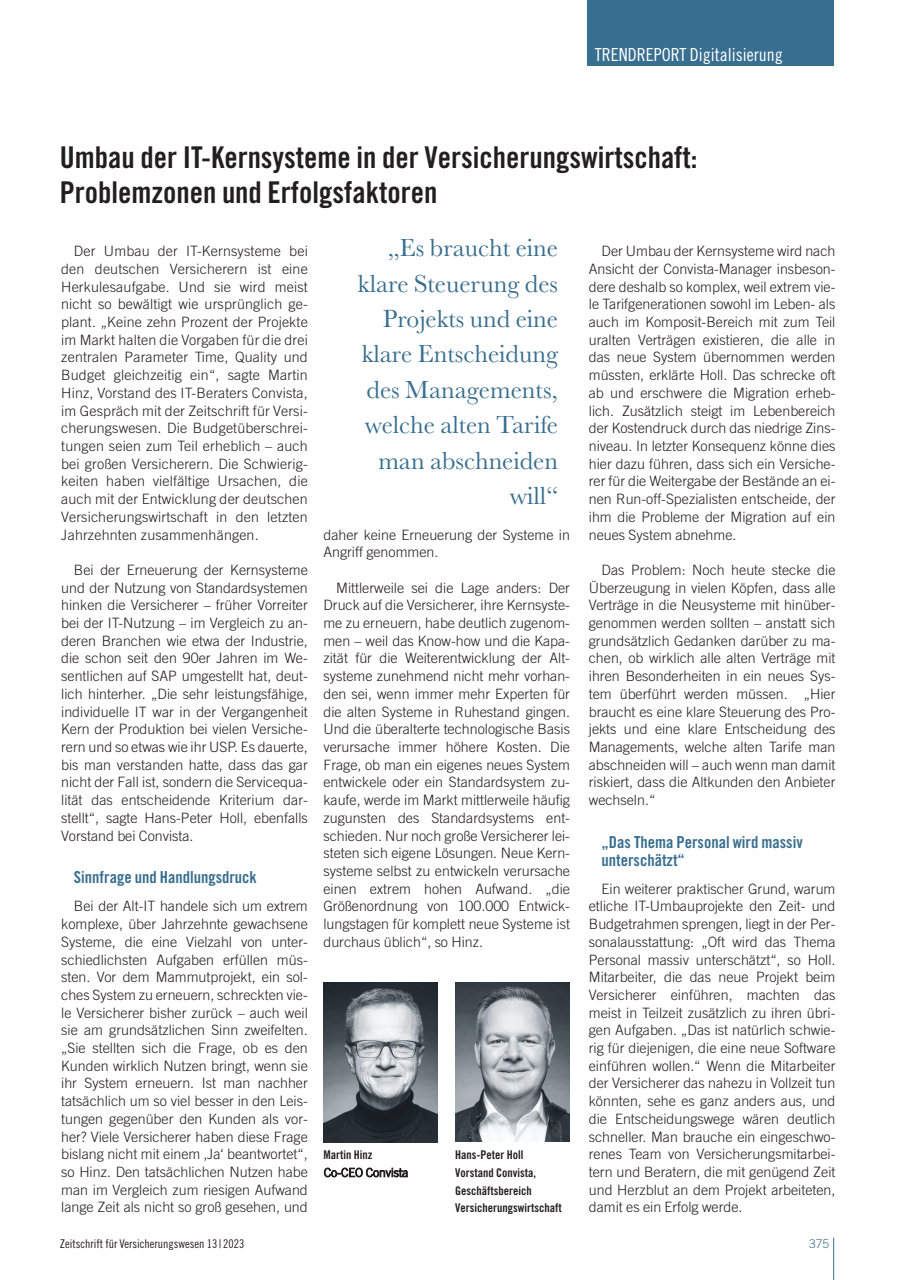
<style>
.page{position:relative;width:902px;height:1280px;background:#fff}
.page>*{position:absolute;margin:0;border:0;box-sizing:border-box;transform-origin:0 0}
.t1{font:30px/35.4px "Trade Gothic LT Std Bd Cn 20";color:#231f20}
.t2{font:25.5px/35.4px "URW Basker T";color:#386e8f;text-align:right}
.t3{font:18px "Trade Gothic LT Std Cn 18";color:#fff}
.t4{font:16.5px/17.7px "Trade Gothic LT Std Bd Cn 20";color:#386e8f}
.t5{font:300 14.25px/17.7px "Trade Gothic LT Std";color:#231f20;text-align:justify}
.t6{font:12px/17.7px "Trade Gothic LT Std Bd Cn 20";color:#231f20}
.t7{font:12px "Trade Gothic LT Std Cn 18";color:#231f20}
.t8{font:300 12px "Trade Gothic LT Std";color:#231f20}
.t9{font:300 12px "Trade Gothic LT Std";color:#386e8f}
</style>
<div class="page">
<div style="left:587px;top:0;width:247px;height:66px;background:#386e8f"></div>
<hr style="left:833px;top:1237px;width:1px;height:43px;background:#386e8f">
<img style="left:456px;top:982px;width:114px;height:159px">
<img style="left:323px;top:982px;width:115px;height:160px">
<p class="t3" style="left:595px;top:49px;width:189px">TRENDREPORT Digitalisierung</p>
<h1 class="t1" style="left:60px;top:142px;width:639px">Umbau der IT-Kernsysteme in der Versicherungswirtschaft:<br>Problemzonen und Erfolgsfaktoren</h1>
<p class="t5" style="left:61px;top:243px;width:248px;text-indent:13px">Der Umbau der IT-Kernsysteme bei den deutschen Versicherern ist eine Herkulesaufgabe. Und sie wird meist nicht so bewältigt wie ursprünglich ge&shy;plant. „Keine zehn Prozent der Projekte im Markt halten die Vorgaben für die drei zentralen Parameter Time, Quality und Budget gleichzeitig ein“, sagte Martin Hinz, Vorstand des IT-Beraters Convista, im Gespräch mit der Zeitschrift für Versi&shy;cherungswesen. Die Budgetüberschrei&shy;tungen seien zum Teil erheblich – auch bei großen Versicherern. Die Schwierig&shy;keiten haben vielfältige Ursachen, die auch mit der Entwicklung der deutschen Versicherungswirtschaft in den letzten Jahrzehnten zusammenhängen.</p>
<p class="t5" style="left:61px;top:562px;width:248px;text-indent:13px">Bei der Erneuerung der Kernsysteme und der Nutzung von Standardsystemen hinken die Versicherer – früher Vorreiter bei der IT-Nutzung – im Vergleich zu an&shy;deren Branchen wie etwa der Industrie, die schon seit den 90er Jahren im We&shy;sentlichen auf SAP umgestellt hat, deut&shy;lich hinterher. „Die sehr leistungsfähige, individuelle IT war in der Vergangenheit Kern der Produktion bei vielen Versiche&shy;rern und so etwas wie ihr USP. Es dauerte, bis man verstanden hatte, dass das gar nicht der Fall ist, sondern die Servicequa&shy;lität das entscheidende Kriterium dar&shy;stellt“, sagte Hans-Peter Holl, ebenfalls Vorstand bei Convista.</p>
<p class="t4" style="left:74px;top:870px;width:184px">Sinnfrage und Handlungsdruck</p>
<p class="t5" style="left:61px;top:898px;width:248px;text-indent:13px">Bei der Alt-IT handele sich um extrem komplexe, über Jahrzehnte gewachsene Systeme, die eine Vielzahl von unter&shy;schiedlichsten Aufgaben erfüllen müs&shy;sten. Vor dem Mammutprojekt, ein sol&shy;ches System zu erneuern, schreckten vie&shy;le Versicherer bisher zurück – auch weil sie am grundsätzlichen Sinn zweifelten. „Sie stellten sich die Frage, ob es den Kunden wirklich Nutzen bringt, wenn sie ihr System erneuern. Ist man nachher tatsächlich um so viel besser in den Leis&shy;tungen gegenüber den Kunden als vor&shy;her? Viele Versicherer haben diese Frage bislang nicht mit einem ‚Ja‘ beantwortet“, so Hinz. Den tatsächlichen Nutzen habe man im Vergleich zum riesigen Aufwand lange Zeit als nicht so groß gesehen, und</p>
<h2 class="t2" style="left:358px;top:232px;width:202px">„Es braucht eine klare Steuerung des<br>Projekts und eine klare Entscheidung des Managements, welche alten Tarife man abschneiden will“</h2>
<p class="t5" style="left:323px;top:527px;width:248px">daher keine Erneuerung der Systeme in<br>Angriff genommen.</p>
<p class="t5" style="left:323px;top:580px;width:248px;text-indent:13px">Mittlerweile sei die Lage anders: Der Druck auf die Versicherer, ihre Kernsyste&shy;me zu erneuern, habe deutlich zugenom&shy;men – weil das Know-how und die Kapa&shy;zität für die Weiterentwicklung der Alt&shy;systeme zunehmend nicht mehr vorhan&shy;den sei, wenn immer mehr Experten für die alten Systeme in Ruhestand gingen.<br>Und die überalterte technologische Basis verursache immer höhere Kosten. Die Frage, ob man ein eigenes neues System entwickele oder ein Standardsystem zu&shy;kaufe, werde im Markt mittlerweile häufig zugunsten des Standardsystems ent&shy;schieden. Nur noch große Versicherer lei&shy;steten sich eigene Lösungen. Neue Kern&shy;systeme selbst zu entwickeln verursache einen extrem hohen Aufwand. „die Größenordnung von 100.000 Entwick&shy;lungstagen für komplett neue Systeme ist durchaus üblich“, so Hinz.</p>
<p class="t6" style="left:324px;top:1147px;width:50px">Martin Hinz</p>
<p class="t8" style="left:324px;top:1168px;width:86px">Co-CEO Convista</p>
<p class="t6" style="left:455px;top:1147px;width:108px">Hans-Peter Holl<br>Vorstand Convista,<br>Geschäftsbereich<br>Versicherungswirtschaft</p>
<p class="t5" style="left:589px;top:243px;width:248px;text-indent:13px">Der Umbau der Kernsysteme wird nach Ansicht der Convista-Manager insbeson&shy;dere deshalb so komplex, weil extrem vie&shy;le Tarifgenerationen sowohl im Leben- als auch im Komposit-Bereich mit zum Teil uralten Verträgen existieren, die alle in das neue System übernommen werden müssten, erklärte Holl. Das schrecke oft ab und erschwere die Migration erheb&shy;lich. Zusätzlich steigt im Lebenbereich der Kostendruck durch das niedrige Zins&shy;niveau. In letzter Konsequenz könne dies hier dazu führen, dass sich ein Versiche&shy;rer für die Weitergabe der Bestände an ei&shy;nen Run-off-Spezialisten entscheide, der ihm die Probleme der Migration auf ein neues System abnehme.</p>
<p class="t5" style="left:589px;top:562px;width:248px;text-indent:13px">Das Problem: Noch heute stecke die Überzeugung in vielen Köpfen, dass alle Verträge in die Neusysteme mit hinüber&shy;genommen werden sollten – anstatt sich grundsätzlich Gedanken darüber zu ma&shy;chen, ob wirklich alle alten Verträge mit ihren Besonderheiten in ein neues Sys&shy;tem überführt werden müssen. „Hier braucht es eine klare Steuerung des Pro&shy;jekts und eine klare Entscheidung des Managements, welche alten Tarife man abschneiden will – auch wenn man damit riskiert, dass die Altkunden den Anbieter wechseln.“</p>
<p class="t4" style="left:602px;top:834px;width:203px">„Das Thema Personal wird massiv unterschätzt“</p>
<p class="t5" style="left:589px;top:881px;width:248px;text-indent:13px">Ein weiterer praktischer Grund, warum etliche IT-Umbauprojekte den Zeit- und Budgetrahmen sprengen, liegt in der Per&shy;sonalausstattung: „Oft wird das Thema Personal massiv unterschätzt“, so Holl.<br>Mitarbeiter, die das neue Projekt beim Versicherer einführen, machten das meist in Teilzeit zusätzlich zu ihren übri&shy;gen Aufgaben. „Das ist natürlich schwie&shy;rig für diejenigen, die eine neue Software einführen wollen.“ Wenn die Mitarbeiter der Versicherer das nahezu in Vollzeit tun könnten, sehe es ganz anders aus, und die Entscheidungswege wären deutlich schneller. Man brauche ein eingeschwo&shy;renes Team von Versicherungsmitarbei&shy;tern und Beratern, die mit genügend Zeit und Herzblut an dem Projekt arbeiteten, damit es ein Erfolg werde.</p>
<p class="t7" style="left:60px;top:1239px;width:186px">Zeitschrift für Versicherungswesen 13 | 2023</p>
<p class="t9" style="left:809px;top:1239px;width:22px">375</p>
</div>
